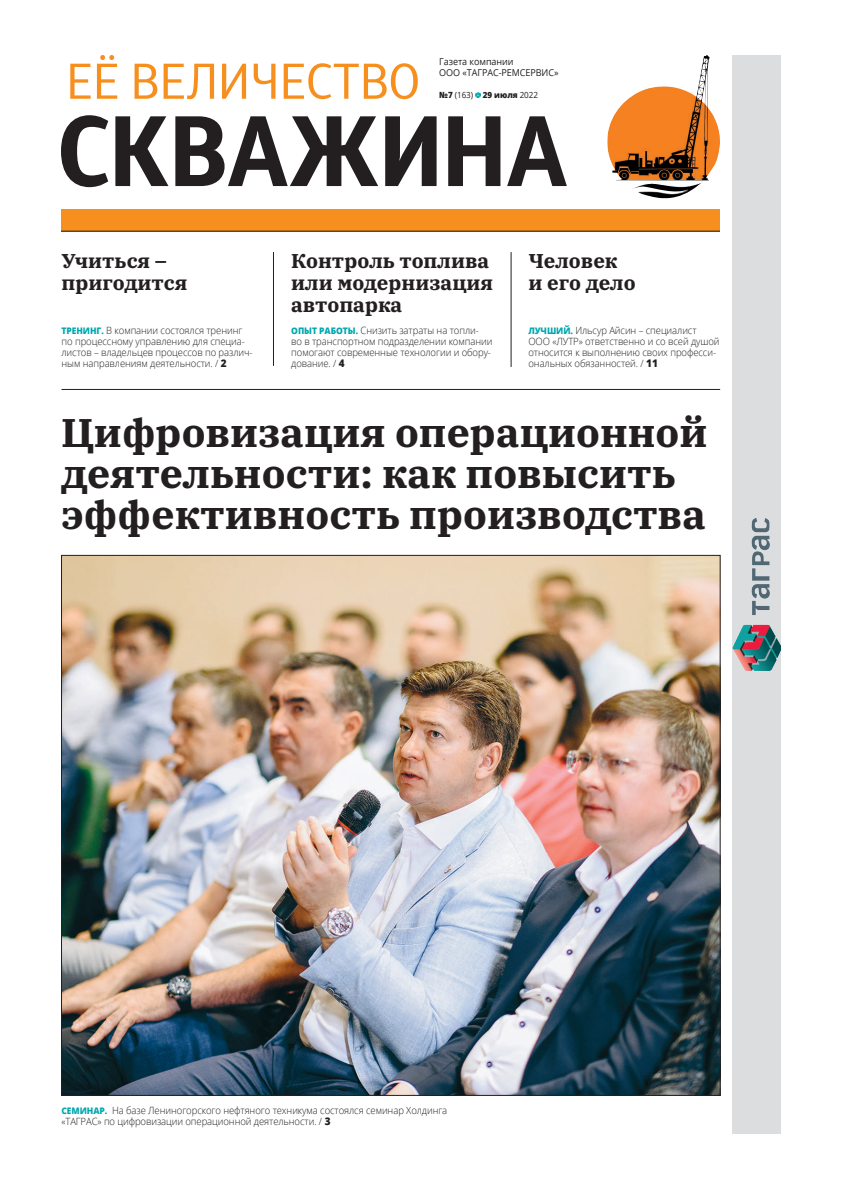
<style>
.page{position:relative;width:842px;height:1191px;background:#fff}
.page>*{position:absolute;margin:0;border:0;box-sizing:border-box;transform-origin:0 0}
.t1{font:700 40px/41px "IBM Plex Serif";color:#231f20}
.t2{font:700 20px/22px "IBM Plex Serif";color:#231f20}
.t3{font:300 10px/11px "Open Sans";letter-spacing:-.01em;color:#231f20;scale:.95 1}
.t4{font:9.5px/11px "Open Sans";letter-spacing:-.01em;color:#231f20;scale:.95 1}
.t5{font:8.5px "Open Sans";letter-spacing:-.01em;color:#231f20;scale:.95 1}
.s1{font-weight:800}
.s2{font-weight:800;font-size:9px;color:#00a8af}
.s3{font-weight:800;font-size:10.5px}
</style>
<div class="page">
<div style="left:61px;top:209px;width:659px;height:22px;background:#f68f1e"></div>
<hr style="left:61px;top:231px;width:659px;height:1px;background:#231f20">
<svg style="left:61px;top:115px;width:506px;height:72px"></svg>
<svg style="left:70px;top:55px;width:348px;height:44px"></svg>
<img style="left:607px;top:55px;width:113px;height:143px">
<svg style="left:475px;top:92px;width:6px;height:6px"></svg>
<div style="left:732px;top:55px;width:49px;height:1078px;background:#dcdddf"></div>
<img style="left:732px;top:518px;width:49px;height:152px">
<hr style="left:62px;top:389px;width:658px;height:1px;background:#231f20">
<hr style="left:273px;top:252px;width:1px;height:114px;background:#231f20">
<hr style="left:511px;top:252px;width:1px;height:115px;background:#231f20">
<img style="left:63px;top:557px;width:655px;height:536px">
<p class="t4" style="left:439px;top:56px;width:127px">Газета компании<br>ООО «ТАГРАС-РЕМСЕРВИС»</p>
<p class="t5" style="left:439px;top:89px;width:105px"><span class="s1">№7</span> (163) <span class="s1">29 июля</span> 2022</p>
<h2 class="t2" style="left:62px;top:248px;width:127px">Учиться – пригодится</h2>
<h2 class="t2" style="left:291px;top:249px;width:203px">Контроль топлива или модернизация автопарка</h2>
<p class="t3" style="left:62px;top:324px;width:203px"><span class="s2">ТРЕНИНГ.</span> В компании состоялся тренинг по процессному управлению для специа&shy;листов – владельцев процессов по различ&shy;ным направлениям деятельности. / <span class="s3">2</span></p>
<p class="t3" style="left:291px;top:324px;width:213px"><span class="s2">ОПЫТ РАБОТЫ.</span> Снизить затраты на топли-<br>во в транспортном подразделении компании помогают современные технологии и обору&shy;дование. / <span class="s3">4</span></p>
<h2 class="t2" style="left:528px;top:248px;width:109px">Человек и его дело</h2>
<p class="t3" style="left:528px;top:324px;width:203px"><span class="s2">ЛУЧШИЙ.</span> Ильсур Айсин – специалист ООО «ЛУТР» ответственно и со всей душой относится к выполнению своих професси&shy;ональных обязанностей. / <span class="s3">11</span></p>
<h1 class="t1" style="left:61px;top:409px;width:648px">Цифровизация операционной деятельности: как повысить эффективность производства</h1>
<p class="t3" style="left:61px;top:1104px;width:408px"><span class="s2">СЕМИНАР.</span> На базе Лениногорского нефтяного техникума состоялся семинар Холдинга «ТАГРАС» по цифровизации операционной деятельности. / <span class="s3">3</span></p>
</div>
